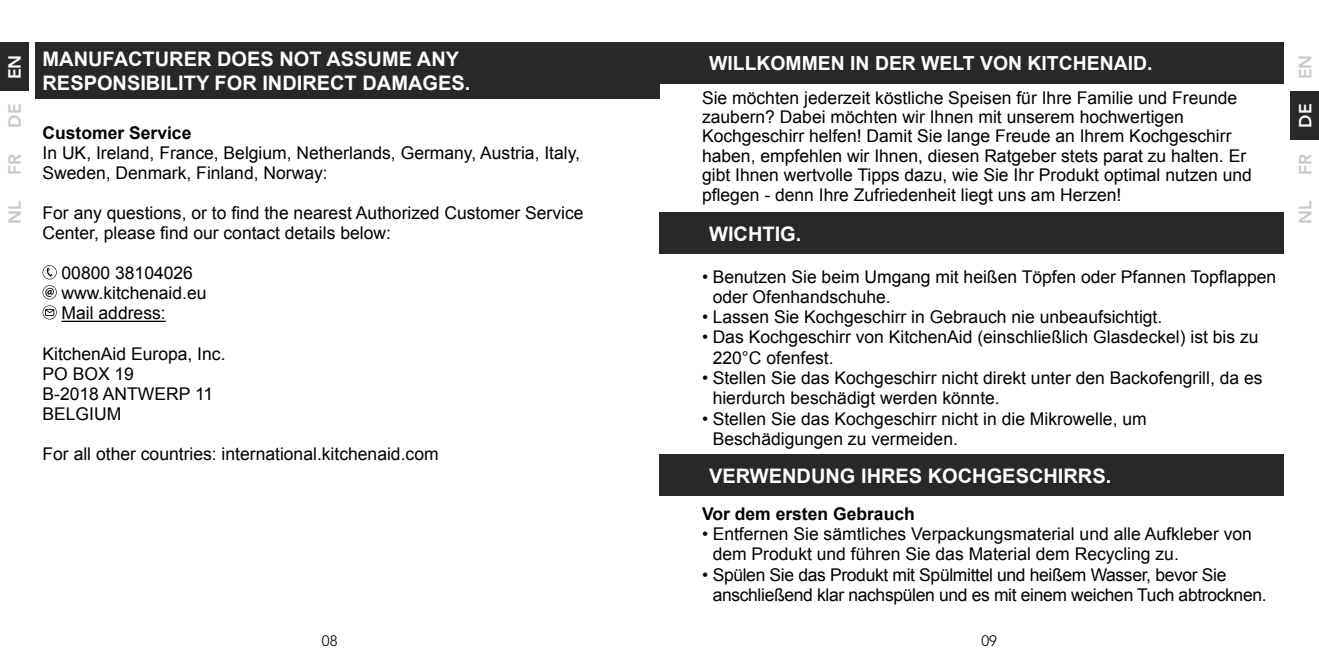
<style>
.page{position:relative;width:1319px;height:660px;background:#fff}
.page>*{position:absolute;margin:0;border:0;box-sizing:border-box;transform-origin:0 0}
.t1{font:700 20px/24px "Arial";color:#fff}
.t2{font:700 19.5px "Arial";color:#fff}
.t3{font:17.5px/20px "Arial";color:#000}
.t4{font:17.5px/20.2px "Arial";letter-spacing:-.02em;color:#000}
.t5{font:700 17.5px "Arial";color:#000}
.t6{font:800 17.5px "Avenir LT Std";color:#c7c8ca}
.t7{font:800 17.5px "Avenir LT Std";color:#fff}
.t8{font:300 15px "Avenir LT Std";color:#000}
</style>
<div class="page">
<div style="left:35px;top:43px;width:624px;height:56px;background:#292829"></div>
<hr style="left:62px;top:320px;width:104px;height:2px;background:#000">
<svg style="left:43px;top:265px;width:14px;height:14px"></svg>
<svg style="left:43px;top:285px;width:14px;height:14px"></svg>
<svg style="left:43px;top:305px;width:14px;height:14px"></svg>
<div style="left:659px;top:43px;width:624px;height:41px;background:#292829"></div>
<div style="left:659px;top:212px;width:624px;height:41px;background:#292829"></div>
<div style="left:659px;top:454px;width:624px;height:41px;background:#292829"></div>
<div style="left:0;top:43px;width:28px;height:48px;background:#292829"></div>
<div style="left:1290px;top:91px;width:28px;height:49px;background:#292829"></div>
<p class="t7" style="left:8px;top:79px;width:54px;rotate:-90deg">EN EN</p>
<p class="t1" style="left:43px;top:49px;width:429px">MANUFACTURER DOES NOT ASSUME ANY<br>RESPONSIBILITY FOR INDIRECT DAMAGES.</p>
<p class="t6" style="left:1297px;top:79px;width:26px;rotate:-90deg">EN</p>
<p class="t2" style="left:709px;top:56px;width:445px">WILLKOMMEN IN DER WELT VON KITCHENAID.</p>
<p class="t7" style="left:1297px;top:127px;width:54px;rotate:-90deg">DE DE</p>
<p class="t3" style="left:702px;top:89px;width:551px">Sie möchten jederzeit köstliche Speisen für Ihre Familie und Freunde zaubern? Dabei möchten wir Ihnen mit unserem hochwertigen Kochgeschirr helfen! Damit Sie lange Freude an Ihrem Kochgeschirr haben, empfehlen wir Ihnen, diesen Ratgeber stets parat zu halten. Er gibt Ihnen wertvolle Tipps dazu, wie Sie Ihr Produkt optimal nutzen und pflegen - denn Ihre Zufriedenheit liegt uns am Herzen!</p>
<p class="t6" style="left:8px;top:127px;width:25px;rotate:-90deg">DE</p>
<p class="t6" style="left:8px;top:174px;width:23px;rotate:-90deg">FR</p>
<p class="t6" style="left:1297px;top:174px;width:23px;rotate:-90deg">FR</p>
<p class="t6" style="left:8px;top:224px;width:25px;rotate:-90deg">NL</p>
<p class="t6" style="left:1297px;top:224px;width:25px;rotate:-90deg">NL</p>
<p class="t5" style="left:43px;top:126px;width:150px">Customer Service</p>
<p class="t3" style="left:43px;top:145px;width:539px">In UK, Ireland, France, Belgium, Netherlands, Germany, Austria, Italy,<br>Sweden, Denmark, Finland, Norway:</p>
<p class="t3" style="left:43px;top:203px;width:542px">For any questions, or to find the nearest Authorized Customer Service<br>Center, please find our contact details below:</p>
<p class="t3" style="left:62px;top:264px;width:146px">00800 38104026 www.kitchenaid.eu<br>Mail address:</p>
<p class="t3" style="left:43px;top:345px;width:184px">KitchenAid Europa, Inc.<br>PO BOX 19<br>B-2018 ANTWERP 11<br>BELGIUM</p>
<p class="t3" style="left:43px;top:445px;width:397px">For all other countries: international.kitchenaid.com</p>
<p class="t1" style="left:709px;top:223px;width:94px">WICHTIG.</p>
<p class="t3" style="left:712px;top:268px;width:565px;text-indent:-11px">• Benutzen Sie beim Umgang mit heißen Töpfen oder Pfannen Topflappen oder Ofenhandschuhe.</p>
<p class="t3" style="left:702px;top:308px;width:462px">• Lassen Sie Kochgeschirr in Gebrauch nie unbeaufsichtigt.</p>
<p class="t3" style="left:712px;top:328px;width:547px;text-indent:-11px">• Das Kochgeschirr von KitchenAid (einschließlich Glasdeckel) ist bis zu<br>220°C ofenfest.</p>
<p class="t3" style="left:712px;top:369px;width:551px;text-indent:-11px">• Stellen Sie das Kochgeschirr nicht direkt unter den Backofengrill, da es hierdurch beschädigt werden könnte.</p>
<p class="t3" style="left:712px;top:409px;width:435px;text-indent:-11px">• Stellen Sie das Kochgeschirr nicht in die Mikrowelle, um<br>Beschädigungen zu vermeiden.</p>
<p class="t1" style="left:709px;top:465px;width:403px">VERWENDUNG IHRES KOCHGESCHIRRS.</p>
<p class="t5" style="left:702px;top:506px;width:214px">Vor dem ersten Gebrauch</p>
<p class="t3" style="left:712px;top:525px;width:540px;text-indent:-11px">• Entfernen Sie sämtliches Verpackungsmaterial und alle Aufkleber von dem Produkt und führen Sie das Material dem Recycling zu.</p>
<p class="t4" style="left:712px;top:565px;width:555px;text-indent:-11px">• Spülen Sie das Produkt mit Spülmittel und heißem Wasser, bevor Sie anschließend klar nachspülen und es mit einem weichen Tuch abtrocknen.</p>
<p class="t8" style="left:322px;top:631px;width:17px">08</p>
<p class="t8" style="left:981px;top:631px;width:17px">09</p>
</div>
